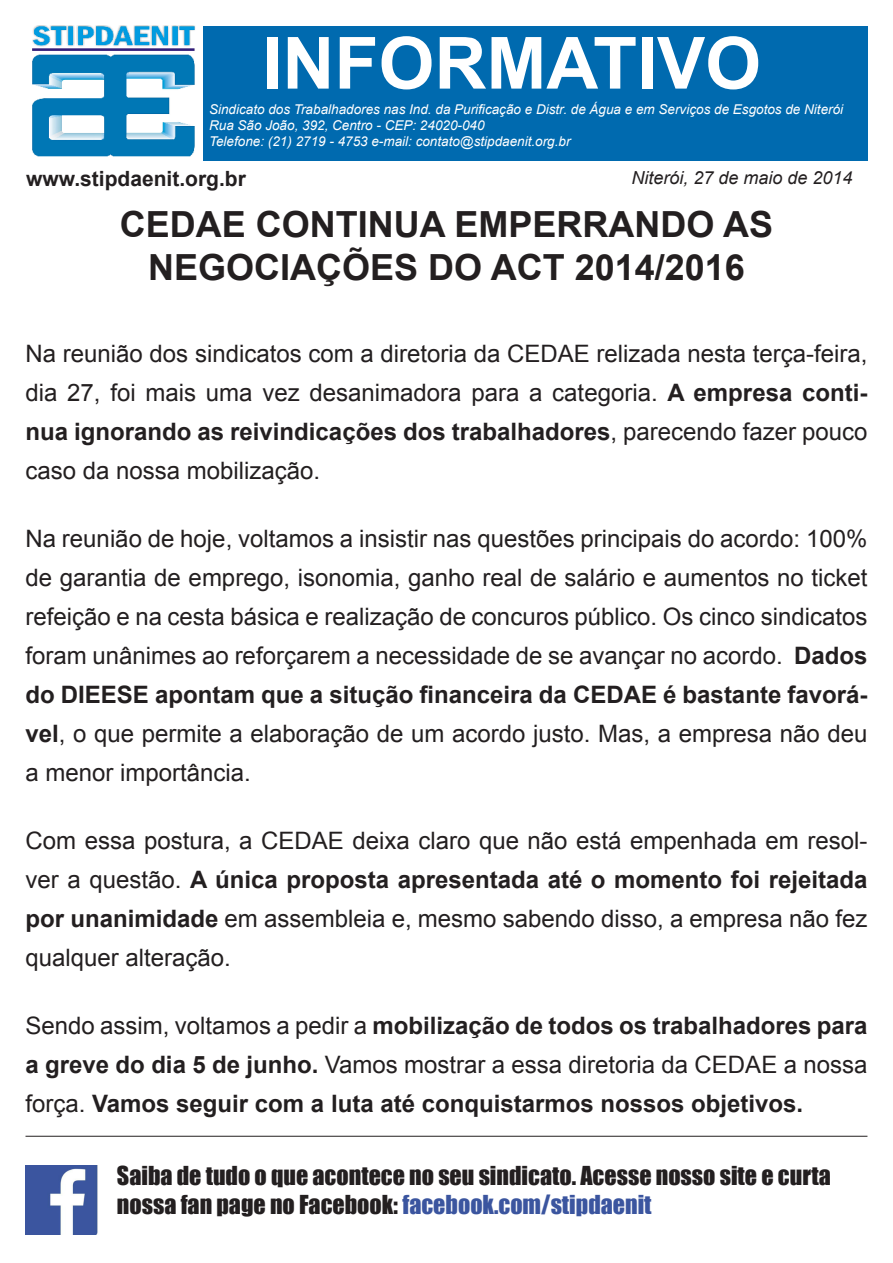
<style>
.page{position:relative;width:893px;height:1263px;background:#fff}
.page>*{position:absolute;margin:0;border:0;box-sizing:border-box;transform-origin:0 0}
.t1{font:700 72px "Arial";color:#fff}
.t2{font:700 36px "Arial";color:#231f20}
.t3{font:24px/39px "Arial";color:#231f20;text-align:justify}
.t4{font:700 24px/39px "Arial";color:#231f20;text-align:justify}
.t5{font:24px "Impact";color:#231f20}
.t6{font:700 21px "Arial";color:#231f20}
.t7{font:italic 18px "Arial";color:#231f20}
.t8{font:italic 13.5px "Arial";color:#fff}
.s1{font-weight:700}
.s2{font-weight:400}
.s3{color:#3b559f}
</style>
<div class="page">
<div style="left:203px;top:26px;width:664px;height:135px;background:#006aaf"></div>
<img style="left:32px;top:26px;width:163px;height:131px">
<img style="left:26px;top:1166px;width:72px;height:68px">
<hr style="left:26px;top:1136px;width:841px;height:1px;background:#231f20">
<p class="t1" style="left:262px;top:15px;width:500px">INFORMATIVO</p>
<p class="t8" style="left:209px;top:100px;width:636px">Sindicato dos Trabalhadores nas Ind. da Purificação e Distr. de Água e em Serviços de Esgotos de Niterói</p>
<p class="t8" style="left:209px;top:116px;width:277px">Rua São João, 392, Centro - CEP: 24020-040</p>
<p class="t8" style="left:209px;top:133px;width:363px">Telefone: (21) 2719 - 4753 e-mail: contato@stipdaenit.org.br</p>
<p class="t6" style="left:26px;top:164px;width:221px">www.stipdaenit.org.br</p>
<p class="t7" style="left:631px;top:166px;width:223px">Niterói, 27 de maio de 2014</p>
<p class="t2" style="left:120px;top:200px;width:655px">CEDAE CONTINUA EMPERRANDO AS</p>
<p class="t2" style="left:148px;top:243px;width:598px">NEGOCIAÇÕES DO ACT 2014/2016</p>
<p class="t3" style="left:26px;top:334px;width:843px">Na reunião dos sindicatos com a diretoria da CEDAE relizada nesta terça-feira, dia 27, foi mais uma vez desanimadora para a categoria. <span class="s1">A empresa conti&shy;nua ignorando as reivindicações dos trabalhadores</span>, parecendo fazer pouco caso da nossa mobilização.</p>
<p class="t3" style="left:26px;top:519px;width:843px">Na reunião de hoje, voltamos a insistir nas questões principais do acordo: 100% de garantia de emprego, isonomia, ganho real de salário e aumentos no ticket refeição e na cesta básica e realização de concuros público. Os cinco sindicatos foram unânimes ao reforçarem a necessidade de se avançar no acordo. <span class="s1">Dados do DIEESE apontam que a situção financeira da CEDAE é bastante favorá&shy;vel</span>, o que permite a elaboração de um acordo justo. Mas, a empresa não deu a menor importância.</p>
<p class="t3" style="left:26px;top:821px;width:843px">Com essa postura, a CEDAE deixa claro que não está empenhada em resol&shy;ver a questão. <span class="s1">A única proposta apresentada até o momento foi rejeitada por unanimidade</span> em assembleia e, mesmo sabendo disso, a empresa não fez qualquer alteração.</p>
<p class="t4" style="left:26px;top:1006px;width:843px"><span class="s2">Sendo assim, voltamos a pedir a</span> mobilização de todos os trabalhadores para a greve do dia 5 de junho. <span class="s2">Vamos mostrar a essa diretoria da CEDAE a nossa força.</span> Vamos seguir com a luta até conquistarmos nossos objetivos.</p>
<p class="t5" style="left:117px;top:1157px;width:715px">Saiba de tudo o que acontece no seu sindicato. Acesse nosso site e curta</p>
<p class="t5" style="left:117px;top:1185px;width:536px">nossa fan page no Facebook: <span class="s3">facebook.com/stipdaenit</span></p>
</div>
